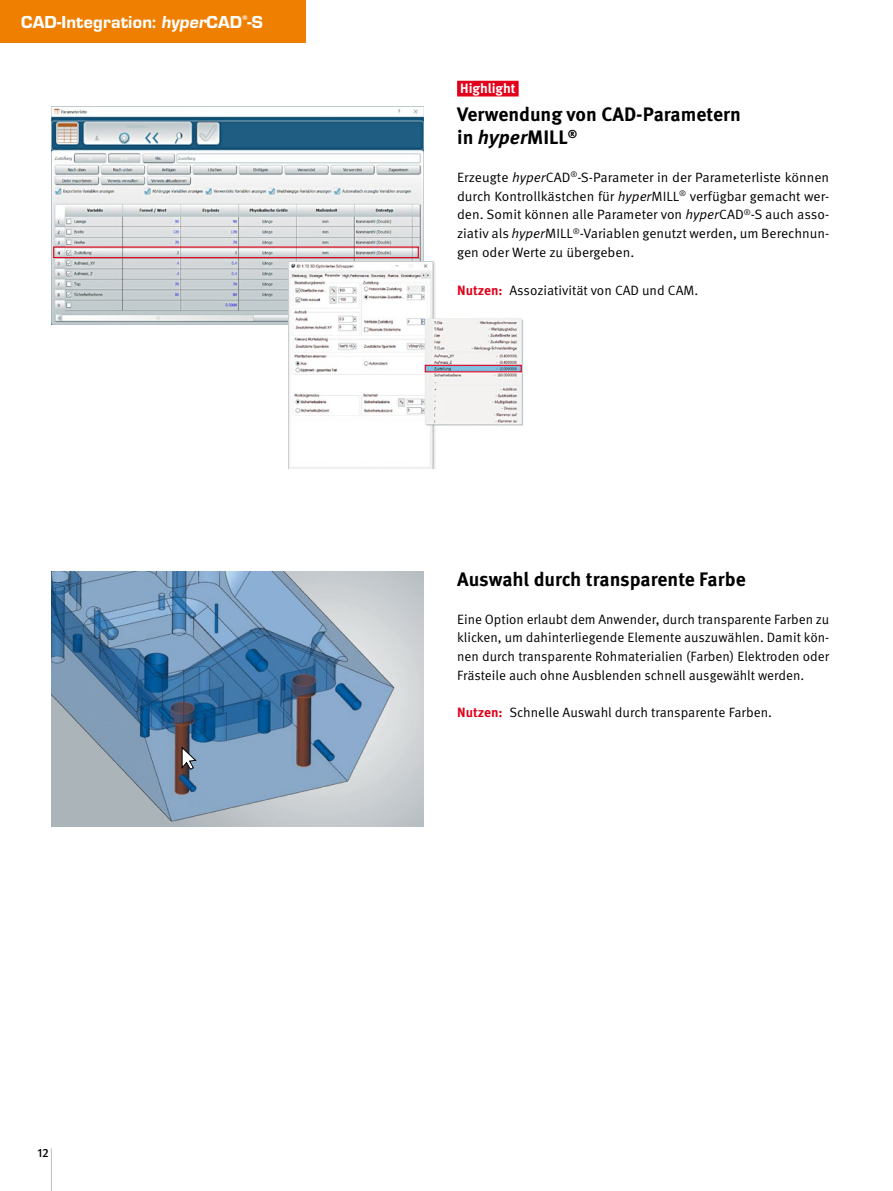
<style>
.page{position:relative;width:893px;height:1191px;background:#fff}
.page>*{position:absolute;margin:0;border:0;box-sizing:border-box;transform-origin:0 0}
.t1{font:700 19.5px/23.4px "Meta Pro";color:#000}
.t2{font:800 18px "Eurostile T";letter-spacing:.01em;color:#fff}
.t3{font:13.5px/18.8px "Meta Pro";color:#000;text-align:justify}
.t4{font:700 13.5px "Meta Pro";color:#fff}
.t5{font:500 12px "Meta Pro";color:#000}
.t6{font:800 7.05px "Eurostile T";color:#fff}
.s1{font-style:italic}
.s2{font-weight:700;color:#e2001a}
</style>
<div class="page">
<hr style="left:51px;top:1148px;width:1px;height:43px;background:#b6c0c6">
<div style="left:0;top:0;width:306px;height:43px;background:#ee7f00"></div>
<div style="left:457px;top:81px;width:62px;height:15px;background:#e2001a"></div>
<img style="left:51px;top:106px;width:372px;height:219px">
<img style="left:288px;top:261px;width:235px;height:208px">
<div style="left:425px;top:365px;width:97px;height:7px;border:1px solid #e2001a"></div>
<div style="left:53px;top:246px;width:366px;height:12px;border:1px solid #e2001a"></div>
<img style="left:51px;top:571px;width:351px;height:255px">
<svg style="left:181px;top:746px;width:16px;height:24px"></svg>
<p class="t6" style="left:242px;top:13px;width:7px">®</p>
<h2 class="t2" style="left:21px;top:12px;width:243px">CAD-Integration: hyperCAD -S</h2>
<p class="t5" style="left:37px;top:1145px;width:13px">12</p>
<p class="t4" style="left:460px;top:80px;width:57px">Highlight</p>
<h1 class="t1" style="left:457px;top:103px;width:285px">Verwendung von CAD-Parametern in <span class="s1">hyper</span>MILL<sup>®</sup></h1>
<p class="t3" style="left:457px;top:168px;width:374px">Erzeugte <span class="s1">hyper</span>CAD<sup>®</sup>-S-Parameter in der Parameterliste können durch Kontrollkästchen für <span class="s1">hyper</span>MILL<sup>®</sup> verfügbar gemacht wer&shy;den. Somit können alle Parameter von <span class="s1">hyper</span>CAD<sup>®</sup>-S auch asso&shy;ziativ als <span class="s1">hyper</span>MILL<sup>®</sup>-Variablen genutzt werden, um Berechnun&shy;gen oder Werte zu übergeben.</p>
<p class="t3" style="left:457px;top:281px;width:243px"><span class="s2">Nutzen:</span> Assoziativität von CAD und CAM.</p>
<h1 class="t1" style="left:457px;top:568px;width:290px">Auswahl durch transparente Farbe</h1>
<p class="t3" style="left:457px;top:610px;width:374px">Eine Option erlaubt dem Anwender, durch transparente Farben zu klicken, um dahinterliegende Elemente auszuwählen. Damit kön&shy;nen durch transparente Rohmaterialien (Farben) Elektroden oder Frästeile auch ohne Ausblenden schnell ausgewählt werden.</p>
<p class="t3" style="left:457px;top:703px;width:316px"><span class="s2">Nutzen:</span> Schnelle Auswahl durch transparente Farben.</p>
</div>
